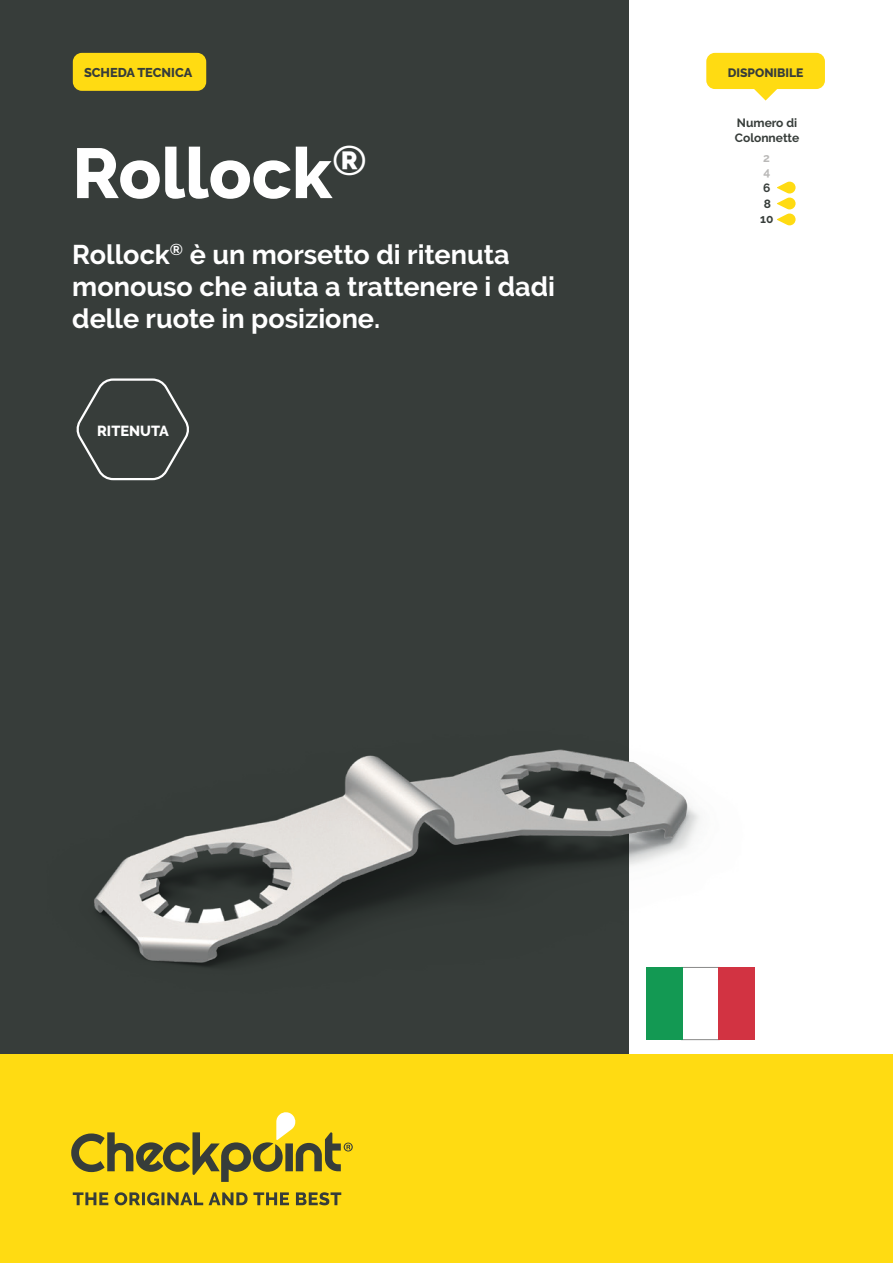
<style>
.page{position:relative;width:893px;height:1263px;background:#fff}
.page>*{position:absolute;margin:0;border:0;box-sizing:border-box;transform-origin:0 0}
.t1{font:800 70.5px "Raleway";color:#fff}
.t2{font:700 27px/32.4px "Raleway";color:#fff}
.t3{font:800 14.55px "Raleway";color:#fff}
.t4{font:800 12.75px "Raleway";color:#373d3a}
.t5{font:800 12.15px "Raleway";color:#373d3a}
.t6{font:700 12px/15.3px "Raleway";color:#373d3a}
.t7{font:700 12px/13.8px "Raleway";color:#bab9b8}
</style>
<div class="page">
<div style="left:0;top:0;width:628px;height:1054px;background:#373d3a"></div>
<div style="left:0;top:1054px;width:893px;height:209px;background:#ffdb12"></div>
<svg style="left:71px;top:1112px;width:282px;height:70px"></svg>
<svg style="left:73px;top:1192px;width:268px;height:13px"></svg>
<img style="left:94px;top:673px;width:661px;height:381px">
<svg style="left:777px;top:182px;width:19px;height:43px"></svg>
<svg style="left:76px;top:378px;width:113px;height:103px"></svg>
<svg style="left:681px;top:967px;width:39px;height:73px"></svg>
<div style="left:646px;top:967px;width:36px;height:72px;background:#139953"></div>
<div style="left:718px;top:967px;width:36px;height:72px;background:#d23342"></div>
<div style="left:73px;top:53px;width:133px;height:38px;background:#ffdb12;border-radius:9px"></div>
<div style="left:706px;top:53px;width:119px;height:36px;background:#ffdb12;border-radius:9px"></div>
<svg style="left:754px;top:89px;width:24px;height:12px"></svg>
<p class="t4" style="left:84px;top:65px;width:110px">SCHEDA TECNICA</p>
<p class="t5" style="left:728px;top:65px;width:77px">DISPONIBILE</p>
<h1 class="t1" style="left:72px;top:133px;width:296px">Rollock<sup>®</sup></h1>
<p class="t2" style="left:72px;top:238px;width:484px">Rollock<sup>®</sup> è un morsetto di ritenuta monouso che aiuta a trattenere i dadi delle ruote in posizione.</p>
<p class="t3" style="left:97px;top:422px;width:73px">RITENUTA</p>
<p class="t6" style="left:735px;top:116px;width:66px;line-height:14.4px">Numero di<br>Colonnette</p>
<p class="t7" style="left:763px;top:151px;width:9px">2<br>4</p>
<p class="t6" style="left:760px;top:181px;width:15px">6<br>8<br>10</p>
</div>
